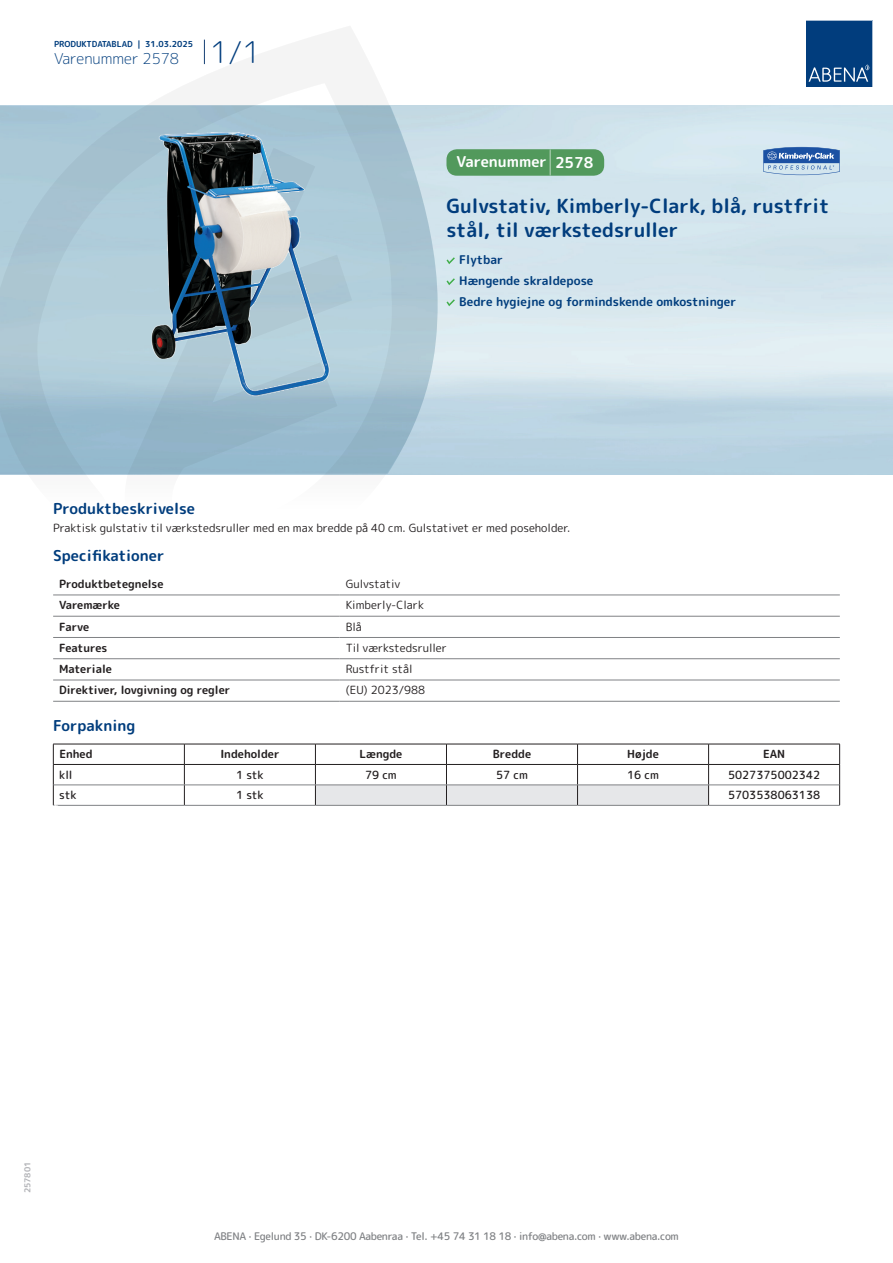
<style>
.page{position:relative;width:893px;height:1263px;background:#fff}
.page>*{position:absolute;margin:0;border:0;box-sizing:border-box;transform-origin:0 0}
.t1{font:700 19.5px/24px "Rounded Mplus 1 c";color:#013d7d}
.t2{font:700 15px "Rounded Mplus 1 c";color:#013d7d}
.t3{font:300 15px "Rounded Mplus 1 c";color:#013d7d}
.t4{font:700 15px "Rounded Mplus 1 c";color:#fff}
.t5{font:700 12px/21px "Rounded Mplus 1 c";color:#013d7d}
.t6{font:11.25px "Rounded Mplus 1 c";color:#231f20}
.t7{font:700 11.25px "Rounded Mplus 1 c";color:#231f20}
.t8{font:500 11.25px "Rounded Mplus 1 c";color:#231f20}
.t9{font:500 10.5px "Rounded Mplus 1 c";letter-spacing:-.03em;color:#808285}
.t10{font:700 10.5px "Rounded Mplus 1 c";color:#fff}
.t11{font:700 8.25px "Rounded Mplus 1 c";color:#013d7d}
.t12{font:700 8.25px "Rounded Mplus 1 c";color:#b2b3b7}
.s1{font-size:30px}
.s2{font-size:25.5px}
</style>
<div class="page">
<svg style="left:0;top:26px;width:439px;height:569px"></svg>
<svg style="left:0;top:106px;width:438px;height:368px;background:#a6c4d3"></svg>
<svg style="left:204px;top:40px;width:1px;height:24px"></svg>
<svg style="left:806px;top:20px;width:67px;height:67px;background:#144b86"></svg>
<img style="left:145px;top:127px;width:188px;height:275px">
<hr style="left:53px;top:595px;width:287px;height:1px;background:#808285">
<hr style="left:340px;top:595px;width:500px;height:1px;background:#808285">
<hr style="left:53px;top:616px;width:287px;height:1px;background:#808285">
<hr style="left:340px;top:616px;width:500px;height:1px;background:#808285">
<hr style="left:53px;top:637px;width:287px;height:1px;background:#808285">
<hr style="left:340px;top:637px;width:500px;height:1px;background:#808285">
<hr style="left:53px;top:658px;width:287px;height:1px;background:#808285">
<hr style="left:340px;top:658px;width:500px;height:1px;background:#808285">
<hr style="left:53px;top:680px;width:287px;height:1px;background:#808285">
<hr style="left:340px;top:680px;width:500px;height:1px;background:#808285">
<hr style="left:53px;top:701px;width:287px;height:1px;background:#808285">
<hr style="left:340px;top:701px;width:500px;height:1px;background:#808285">
<hr style="left:53px;top:744px;width:131px;height:1px;background:#231f20">
<hr style="left:184px;top:744px;width:131px;height:1px;background:#231f20">
<hr style="left:709px;top:744px;width:131px;height:1px;background:#231f20">
<hr style="left:53px;top:764px;width:131px;height:1px;background:#231f20">
<hr style="left:184px;top:764px;width:131px;height:1px;background:#231f20">
<hr style="left:709px;top:764px;width:131px;height:1px;background:#231f20">
<svg style="left:53px;top:744px;width:1px;height:61px"></svg>
<svg style="left:184px;top:744px;width:1px;height:61px"></svg>
<svg style="left:315px;top:744px;width:394px;height:61px"></svg>
<svg style="left:839px;top:744px;width:1px;height:61px"></svg>
<hr style="left:54px;top:785px;width:130px;height:1px;background:#808285">
<hr style="left:184px;top:785px;width:131px;height:1px;background:#808285">
<hr style="left:315px;top:785px;width:131px;height:1px;background:#808285">
<hr style="left:446px;top:785px;width:131px;height:1px;background:#808285">
<hr style="left:577px;top:785px;width:132px;height:1px;background:#808285">
<hr style="left:709px;top:785px;width:130px;height:1px;background:#808285">
<hr style="left:53px;top:805px;width:131px;height:1px;background:#808285">
<hr style="left:184px;top:805px;width:131px;height:1px;background:#808285">
<hr style="left:315px;top:805px;width:131px;height:1px;background:#808285">
<hr style="left:446px;top:805px;width:131px;height:1px;background:#808285">
<hr style="left:577px;top:805px;width:132px;height:1px;background:#808285">
<hr style="left:709px;top:805px;width:131px;height:1px;background:#808285">
<svg style="left:446px;top:257px;width:9px;height:7px"></svg>
<svg style="left:446px;top:278px;width:9px;height:7px"></svg>
<svg style="left:446px;top:299px;width:9px;height:7px"></svg>
<div style="left:446px;top:149px;width:158px;height:27px;background:#52995c;border-radius:10px"></div>
<svg style="left:763px;top:147px;width:77px;height:28px;background:#7b9eca"></svg>
<p class="t11" style="left:54px;top:38px;width:141px">PRODUKTDATABLAD | 31.03.2025</p>
<h2 class="t3" style="left:54px;top:48px;width:208px">Varenummer 2578 <span class="s1">1/1</span></h2>
<h2 class="t4" style="left:457px;top:151px;width:138px">Varenummer <span class="s2">|</span> 2578</h2>
<h1 class="t1" style="left:446px;top:194px;width:384px">Gulvstativ, Kimberly-Clark, blå, rustfrit stål, til værkstedsruller</h1>
<p class="t5" style="left:459px;top:249px;width:279px">Flytbar<br>Hængende skraldepose<br>Bedre hygiejne og formindskende omkostninger</p>
<h2 class="t2" style="left:53px;top:498px;width:143px">Produktbeskrivelse</h2>
<p class="t6" style="left:53px;top:520px;width:519px">Praktisk gulstativ til værkstedsruller med en max bredde på 40 cm. Gulstativet er med poseholder.</p>
<h2 class="t2" style="left:53px;top:545px;width:113px">Specifikationer</h2>
<p class="t7" style="left:59px;top:576px;width:106px">Produktbetegnelse</p>
<p class="t6" style="left:346px;top:576px;width:56px">Gulvstativ</p>
<p class="t7" style="left:59px;top:597px;width:62px">Varemærke</p>
<p class="t6" style="left:346px;top:597px;width:80px">Kimberly-Clark</p>
<p class="t7" style="left:59px;top:618px;width:32px">Farve</p>
<p class="t6" style="left:346px;top:618px;width:18px">Blå</p>
<p class="t7" style="left:59px;top:640px;width:50px">Features</p>
<p class="t6" style="left:346px;top:640px;width:103px">Til værkstedsruller</p>
<p class="t7" style="left:59px;top:661px;width:54px">Materiale</p>
<p class="t6" style="left:346px;top:661px;width:69px">Rustfrit stål</p>
<p class="t7" style="left:59px;top:682px;width:173px">Direktiver, lovgivning og regler</p>
<p class="t6" style="left:346px;top:682px;width:81px">(EU) 2023/988</p>
<h2 class="t2" style="left:53px;top:715px;width:84px">Forpakning</h2>
<p class="t7" style="left:59px;top:746px;width:35px">Enhed</p>
<p class="t7" style="left:220px;top:746px;width:61px">Indeholder</p>
<p class="t7" style="left:359px;top:746px;width:44px">Længde</p>
<p class="t7" style="left:493px;top:746px;width:40px">Bredde</p>
<p class="t7" style="left:627px;top:746px;width:33px">Højde</p>
<p class="t7" style="left:763px;top:746px;width:24px">EAN</p>
<p class="t8" style="left:59px;top:767px;width:15px">kll</p>
<p class="t8" style="left:236px;top:767px;width:29px">1 stk</p>
<p class="t8" style="left:365px;top:767px;width:33px">79 cm</p>
<p class="t8" style="left:496px;top:767px;width:33px">57 cm</p>
<p class="t8" style="left:627px;top:767px;width:33px">16 cm</p>
<p class="t8" style="left:728px;top:767px;width:94px">5027375002342</p>
<p class="t8" style="left:59px;top:787px;width:19px">stk</p>
<p class="t8" style="left:236px;top:787px;width:29px">1 stk</p>
<p class="t8" style="left:728px;top:787px;width:94px">5703538063138</p>
<p class="t10" style="left:53px;top:801px;width:7px">*</p>
<p class="t12" style="left:22px;top:1193px;width:33px;rotate:-90deg">257801</p>
<p class="t9" style="left:214px;top:1229px;width:466px">ABENA · Egelund 35 · DK-6200 Aabenraa · Tel. +45 74 31 18 18 · info@abena.com · www.abena.com</p>
</div>
